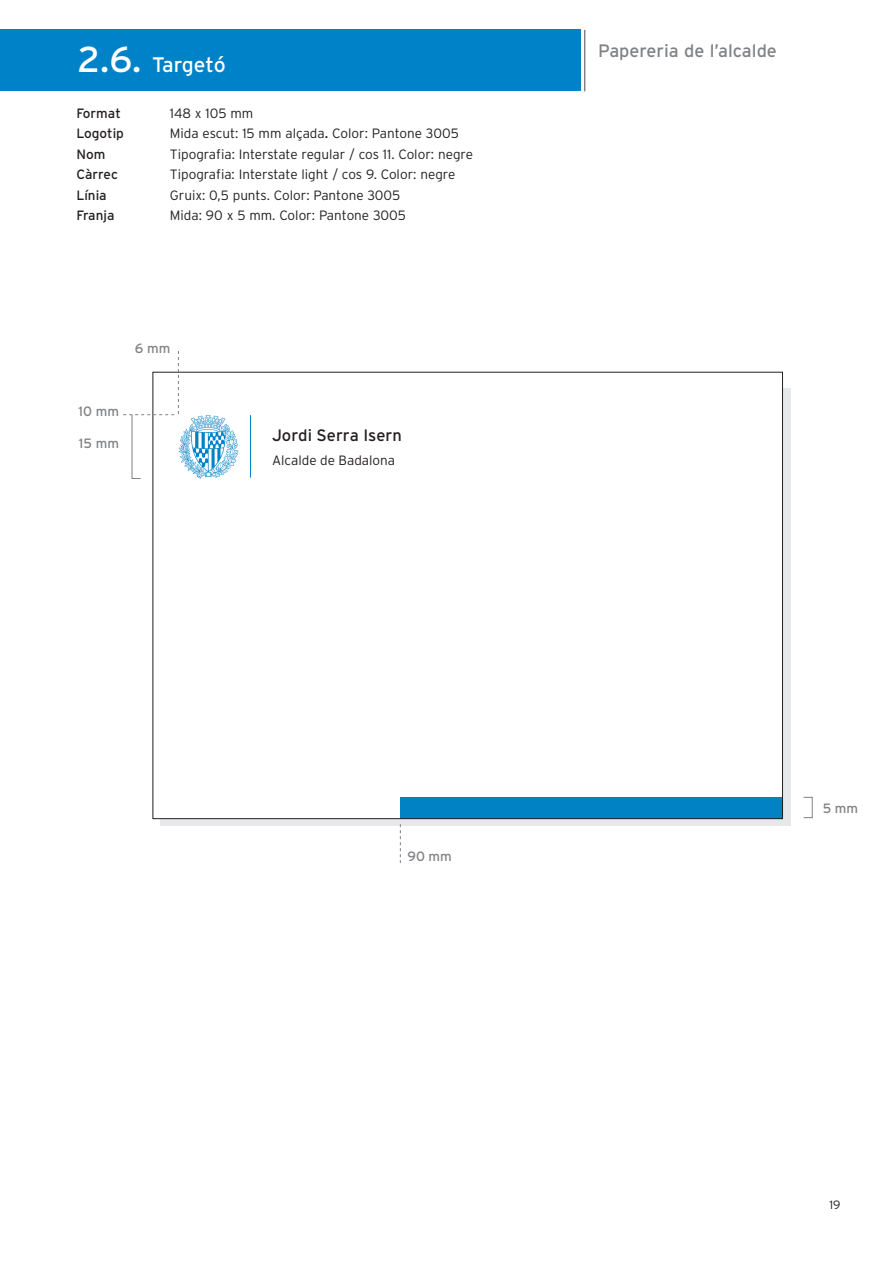
<style>
.page{position:relative;width:893px;height:1263px;background:#fff}
.page>*{position:absolute;margin:0;border:0;box-sizing:border-box;transform-origin:0 0}
.t1{font:21px "Interstate";letter-spacing:-.005em;color:#fff}
.t2{font:18px "Interstate";color:#808285}
.t3{font:16.5px "Interstate";color:#231f20}
.t4{font:300 13.5px "Interstate";color:#231f20}
.t5{font:13.5px "Interstate";color:#231f20}
.t6{font:13.5px "Interstate";color:#808285}
.t7{font:300 12px "Interstate";color:#231f20}
.s1{font-size:36px}
.s2{font-weight:400}
</style>
<div class="page">
<div style="left:0;top:30px;width:580px;height:61px;background:#0082c8"></div>
<hr style="left:584px;top:30px;width:1px;height:61px;background:#808285">
<svg style="left:160px;top:389px;width:630px;height:437px;fill:#e7e8e9"></svg>
<div style="left:153px;top:372px;width:629px;height:447px;background:#fff"></div>
<div style="left:400px;top:797px;width:382px;height:22px;background:#0082c5"></div>
<hr style="left:250px;top:415px;width:1px;height:63px;background:#0082c5">
<svg style="left:400px;top:824px;width:1px;height:39px"></svg>
<div style="left:803px;top:797px;width:9px;height:21px;border:1px solid #808285"></div>
<svg style="left:123px;top:351px;width:116px;height:128px"></svg>
<h1 class="t1" style="left:77px;top:57px;width:150px"><span class="s1">2.6.</span> Targetó</h1>
<p class="t5" style="left:76px;top:108px;width:46px">Format</p>
<p class="t4" style="left:170px;top:108px;width:85px">148 x 105 mm</p>
<p class="t5" style="left:76px;top:129px;width:49px">Logotip</p>
<p class="t4" style="left:170px;top:129px;width:290px">Mida escut: 15 mm alçada<span class="s2">.</span> Color: Pantone 3005</p>
<p class="t5" style="left:76px;top:149px;width:30px">Nom</p>
<p class="t4" style="left:170px;top:149px;width:304px">Tipografia: Interstate regular / cos 11. Color: negre</p>
<p class="t5" style="left:76px;top:169px;width:43px">Càrrec</p>
<p class="t4" style="left:170px;top:169px;width:287px">Tipografia: Interstate light / cos 9. Color: negre</p>
<p class="t5" style="left:76px;top:190px;width:32px">Línia</p>
<p class="t4" style="left:170px;top:190px;width:232px">Gruix: 0,5 punts. Color: Pantone 3005</p>
<p class="t5" style="left:76px;top:210px;width:40px">Franja</p>
<p class="t4" style="left:170px;top:210px;width:237px">Mida: 90 x 5 mm. Color: Pantone 3005</p>
<p class="t6" style="left:135px;top:343px;width:37px">6 mm</p>
<p class="t6" style="left:79px;top:406px;width:42px">10 mm</p>
<p class="t6" style="left:79px;top:438px;width:42px">15 mm</p>
<p class="t3" style="left:272px;top:429px;width:131px">Jordi Serra Isern</p>
<p class="t4" style="left:272px;top:455px;width:125px">Alcalde de Badalona</p>
<h2 class="t2" style="left:598px;top:44px;width:180px">Papereria de l’alcalde</h2>
<p class="t6" style="left:407px;top:851px;width:46px">90 mm</p>
<p class="t6" style="left:822px;top:804px;width:37px">5 mm</p>
<p class="t7" style="left:829px;top:1200px;width:13px">19</p>
</div>
